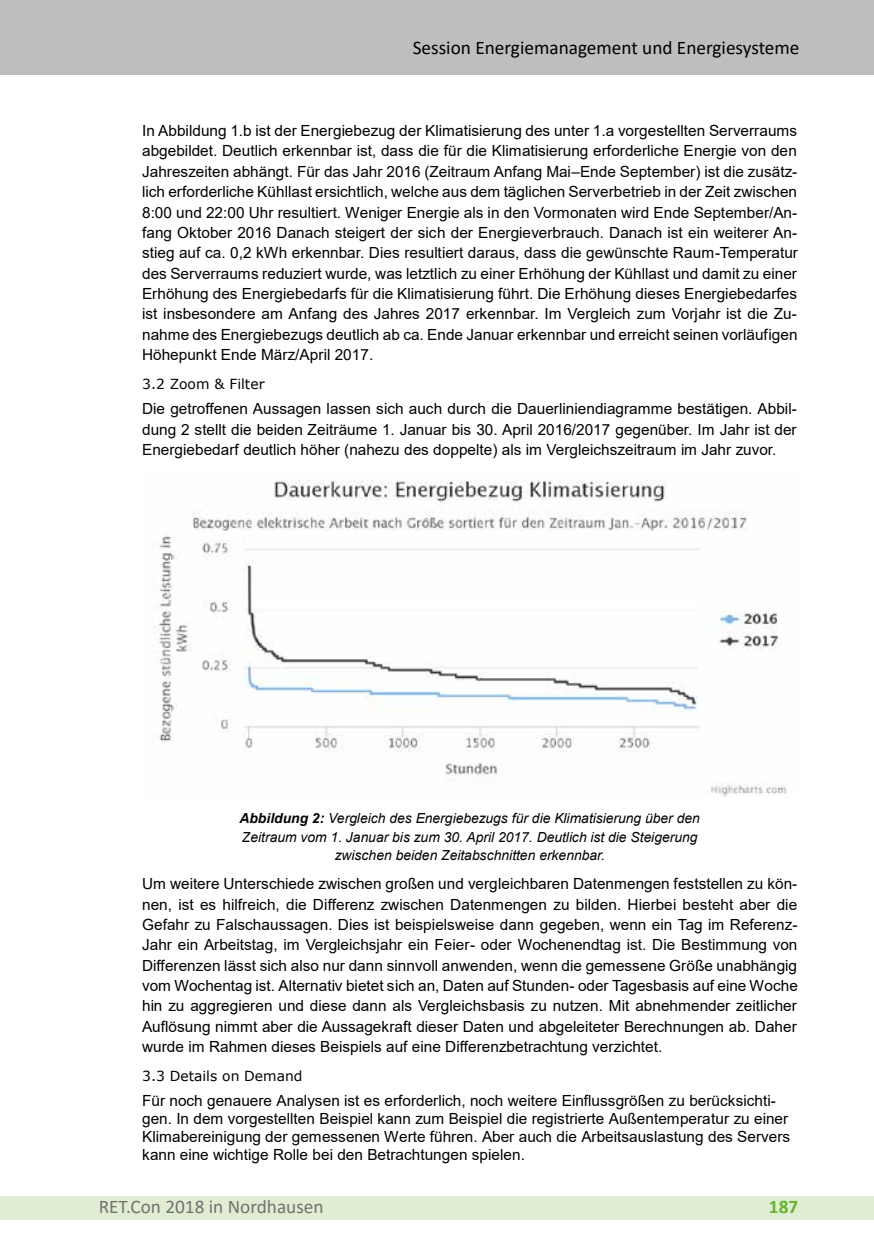
<style>
.page{position:relative;width:874px;height:1241px;background:#fff}
.page>*{position:absolute;margin:0;border:0;box-sizing:border-box;transform-origin:0 0}
.t1{font:19.25px "Calibri";color:#000}
.t2{font:19.25px "Calibri";color:#727271}
.t3{font:700 19.25px "Calibri";color:#65b32e}
.t4{font:15.4px/20.3px "Arial";color:#000;text-align:justify}
.t5{font:italic 13.83px/18.4px "Arial";letter-spacing:.005em;color:#000;text-align:center}
.t6{font:13.83px "Verdana";color:#000}
.s1{font-weight:700}
</style>
<div class="page">
<div style="left:0;top:1196px;width:873px;height:23px;background:#e1edd2"></div>
<div style="left:0;top:0;width:873px;height:74px;background:#bebebe"></div>
<img style="left:152px;top:480px;width:635px;height:317px">
<p class="t1" style="left:412px;top:34px;width:388px">Session Energiemanagement und Energiesysteme</p>
<p class="t4" style="left:142px;top:120px;width:657px">In Abbildung 1.b ist der Energiebezug der Klimatisierung des unter 1.a vorgestellten Serverraums abgebildet. Deutlich erkennbar ist, dass die für die Klimatisierung erforderliche Energie von den Jahreszeiten abhängt. Für das Jahr 2016 (Zeitraum Anfang Mai–Ende September) ist die zusätz&shy;lich erforderliche Kühllast ersichtlich, welche aus dem täglichen Serverbetrieb in der Zeit zwischen 8:00 und 22:00 Uhr resultiert. Weniger Energie als in den Vormonaten wird Ende September/An&shy;fang Oktober 2016 Danach steigert der sich der Energieverbrauch. Danach ist ein weiterer An&shy;stieg auf ca. 0,2 kWh erkennbar. Dies resultiert daraus, dass die gewünschte Raum-Temperatur des Serverraums reduziert wurde, was letztlich zu einer Erhöhung der Kühllast und damit zu einer Erhöhung des Energiebedarfs für die Klimatisierung führt. Die Erhöhung dieses Energiebedarfes ist insbesondere am Anfang des Jahres 2017 erkennbar. Im Vergleich zum Vorjahr ist die Zu&shy;nahme des Energiebezugs deutlich ab ca. Ende Januar erkennbar und erreicht seinen vorläufigen Höhepunkt Ende März/April 2017.</p>
<p class="t6" style="left:142px;top:375px;width:124px">3.2 Zoom &amp; Filter</p>
<p class="t4" style="left:142px;top:399px;width:655px">Die getroffenen Aussagen lassen sich auch durch die Dauerliniendiagramme bestätigen. Abbil&shy;dung 2 stellt die beiden Zeiträume 1. Januar bis 30. April 2016/2017 gegenüber. Im Jahr ist der Energiebedarf deutlich höher (nahezu des doppelte) als im Vergleichszeitraum im Jahr zuvor.</p>
<p class="t5" style="left:239px;top:809px;width:461px"><span class="s1">Abbildung 2:</span> Vergleich des Energiebezugs für die Klimatisierung über den<br>Zeitraum vom 1. Januar bis zum 30. April 2017. Deutlich ist die Steigerung zwischen beiden Zeitabschnitten erkennbar.</p>
<p class="t4" style="left:142px;top:873px;width:657px">Um weitere Unterschiede zwischen großen und vergleichbaren Datenmengen feststellen zu kön&shy;nen, ist es hilfreich, die Differenz zwischen Datenmengen zu bilden. Hierbei besteht aber die Gefahr zu Falschaussagen. Dies ist beispielsweise dann gegeben, wenn ein Tag im Referenz-Jahr ein Arbeitstag, im Vergleichsjahr ein Feier- oder Wochenendtag ist. Die Bestimmung von Differenzen lässt sich also nur dann sinnvoll anwenden, wenn die gemessene Größe unabhängig vom Wochentag ist. Alternativ bietet sich an, Daten auf Stunden- oder Tagesbasis auf eine Woche hin zu aggregieren und diese dann als Vergleichsbasis zu nutzen. Mit abnehmender zeitlicher Auflösung nimmt aber die Aussagekraft dieser Daten und abgeleiteter Berechnungen ab. Daher wurde im Rahmen dieses Beispiels auf eine Differenzbetrachtung verzichtet.</p>
<p class="t6" style="left:142px;top:1066px;width:162px">3.3 Details on Demand</p>
<p class="t4" style="left:142px;top:1091px;width:649px;line-height:17.7px;text-align:left">Für noch genauere Analysen ist es erforderlich, noch weitere Einflussgrößen zu berücksichti&shy;gen. In dem vorgestellten Beispiel kann zum Beispiel die registrierte Außentemperatur zu einer Klimabereinigung der gemessenen Werte führen. Aber auch die Arbeitsauslastung des Servers kann eine wichtige Rolle bei den Betrachtungen spielen.</p>
<p class="t2" style="left:99px;top:1193px;width:226px">RET.Con 2018 in Nordhausen</p>
<p class="t3" style="left:768px;top:1192px;width:31px">187</p>
</div>
